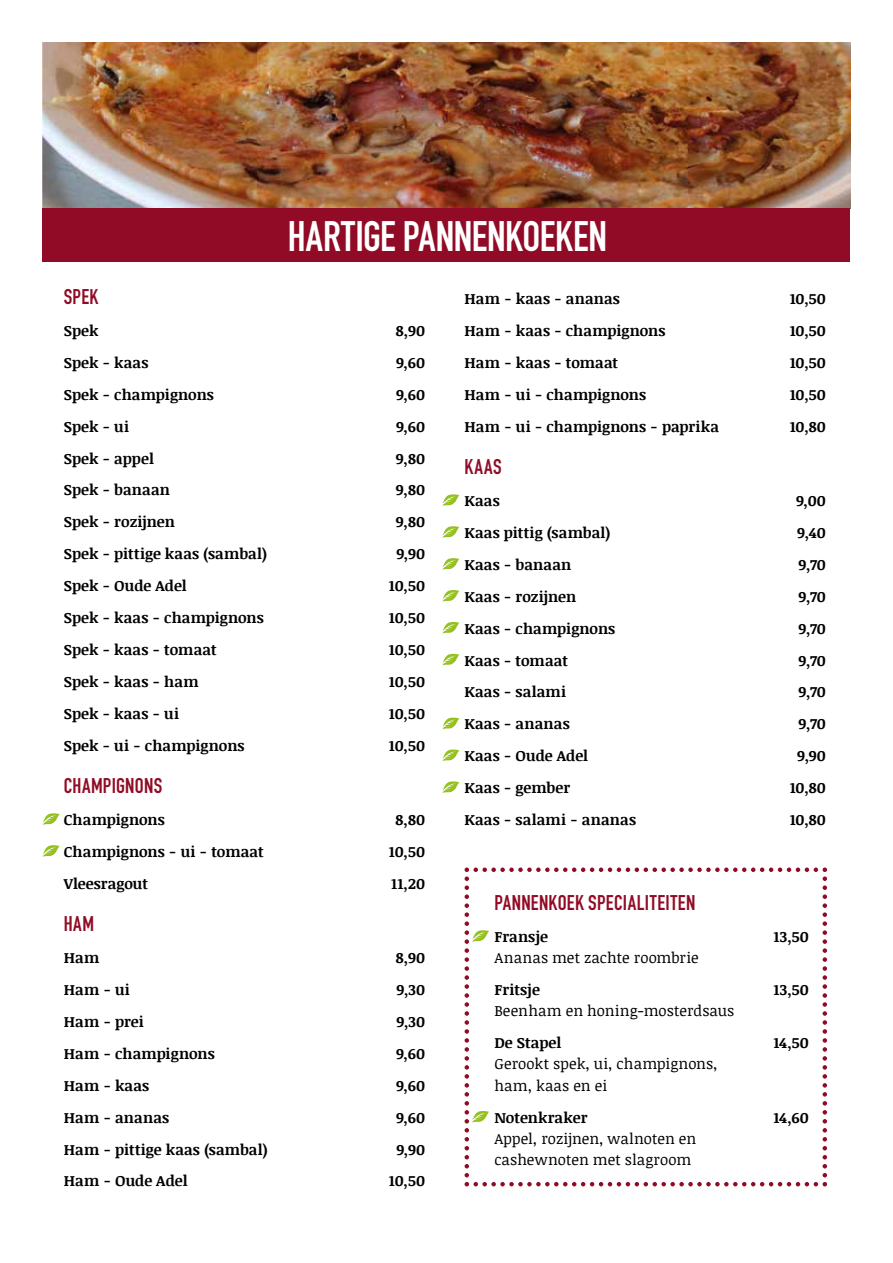
<style>
.page{position:relative;width:893px;height:1263px;background:#fff}
.page>*{position:absolute;margin:0;border:0;box-sizing:border-box;transform-origin:0 0}
.t1{font:700 42px "DIN Condensed";letter-spacing:-.005em;color:#fff}
.t2{font:700 21px "DIN Condensed";letter-spacing:.015em;color:#910b26}
.t3{font:700 15px "Noticia Text";letter-spacing:.005em;color:#000}
.t4{font:15px/21.3px "Noticia Text";letter-spacing:.005em;color:#000}
</style>
<div class="page">
<img style="left:43px;top:43px;width:807px;height:165px">
<div style="left:43px;top:208px;width:807px;height:53px;background:#910b26"></div>
<svg style="left:43px;top:813px;width:17px;height:12px"></svg>
<svg style="left:43px;top:845px;width:17px;height:12px"></svg>
<svg style="left:465px;top:867px;width:362px;height:319px"></svg>
<svg style="left:442px;top:494px;width:17px;height:12px"></svg>
<svg style="left:442px;top:622px;width:17px;height:12px"></svg>
<svg style="left:442px;top:749px;width:17px;height:12px"></svg>
<svg style="left:442px;top:590px;width:17px;height:12px"></svg>
<svg style="left:442px;top:717px;width:17px;height:12px"></svg>
<svg style="left:442px;top:526px;width:17px;height:12px"></svg>
<svg style="left:442px;top:653px;width:17px;height:12px"></svg>
<svg style="left:442px;top:781px;width:17px;height:12px"></svg>
<svg style="left:442px;top:558px;width:17px;height:12px"></svg>
<h1 class="t1" style="left:288px;top:208px;width:321px">HARTIGE PANNENKOEKEN</h1>
<h2 class="t2" style="left:64px;top:283px;width:36px">SPEK</h2>
<p class="t3" style="left:64px;top:320px;width:36px">Spek</p>
<p class="t3" style="left:396px;top:320px;width:31px">8,90</p>
<p class="t3" style="left:64px;top:352px;width:86px">Spek - kaas</p>
<p class="t3" style="left:396px;top:352px;width:31px">9,60</p>
<p class="t3" style="left:64px;top:384px;width:152px">Spek - champignons</p>
<p class="t3" style="left:396px;top:384px;width:31px">9,60</p>
<p class="t3" style="left:64px;top:415px;width:67px">Spek - ui</p>
<p class="t3" style="left:396px;top:415px;width:31px">9,60</p>
<p class="t3" style="left:64px;top:447px;width:92px">Spek - appel</p>
<p class="t3" style="left:396px;top:447px;width:31px">9,80</p>
<p class="t3" style="left:64px;top:479px;width:108px">Spek - banaan</p>
<p class="t3" style="left:396px;top:479px;width:31px">9,80</p>
<p class="t3" style="left:64px;top:511px;width:113px">Spek - rozijnen</p>
<p class="t3" style="left:396px;top:511px;width:31px">9,80</p>
<p class="t3" style="left:64px;top:543px;width:205px">Spek - pittige kaas (sambal)</p>
<p class="t3" style="left:396px;top:543px;width:30px">9,90</p>
<p class="t3" style="left:64px;top:575px;width:124px">Spek - Oude Adel</p>
<p class="t3" style="left:389px;top:575px;width:38px">10,50</p>
<p class="t3" style="left:64px;top:607px;width:202px">Spek - kaas - champignons</p>
<p class="t3" style="left:389px;top:607px;width:38px">10,50</p>
<p class="t3" style="left:64px;top:639px;width:154px">Spek - kaas - tomaat</p>
<p class="t3" style="left:389px;top:639px;width:38px">10,50</p>
<p class="t3" style="left:64px;top:671px;width:136px">Spek - kaas - ham</p>
<p class="t3" style="left:389px;top:671px;width:38px">10,50</p>
<p class="t3" style="left:64px;top:702px;width:117px">Spek - kaas - ui</p>
<p class="t3" style="left:389px;top:702px;width:38px">10,50</p>
<p class="t3" style="left:64px;top:734px;width:182px">Spek - ui - champignons</p>
<p class="t3" style="left:389px;top:734px;width:38px">10,50</p>
<h2 class="t2" style="left:64px;top:772px;width:100px">CHAMPIGNONS</h2>
<p class="t3" style="left:64px;top:809px;width:103px">Champignons</p>
<p class="t3" style="left:395px;top:809px;width:31px">8,80</p>
<p class="t3" style="left:64px;top:841px;width:201px">Champignons - ui - tomaat</p>
<p class="t3" style="left:389px;top:841px;width:38px">10,50</p>
<p class="t3" style="left:64px;top:873px;width:86px">Vleesragout</p>
<p class="t3" style="left:391px;top:873px;width:36px">11,20</p>
<h2 class="t2" style="left:64px;top:910px;width:32px">HAM</h2>
<p class="t3" style="left:64px;top:947px;width:37px">Ham</p>
<p class="t3" style="left:396px;top:947px;width:31px">8,90</p>
<p class="t3" style="left:64px;top:979px;width:68px">Ham - ui</p>
<p class="t3" style="left:396px;top:979px;width:30px">9,30</p>
<p class="t3" style="left:64px;top:1011px;width:82px">Ham - prei</p>
<p class="t3" style="left:396px;top:1011px;width:30px">9,30</p>
<p class="t3" style="left:64px;top:1043px;width:153px">Ham - champignons</p>
<p class="t3" style="left:396px;top:1043px;width:31px">9,60</p>
<p class="t3" style="left:64px;top:1075px;width:87px">Ham - kaas</p>
<p class="t3" style="left:396px;top:1075px;width:31px">9,60</p>
<p class="t3" style="left:64px;top:1106px;width:107px">Ham - ananas</p>
<p class="t3" style="left:396px;top:1106px;width:31px">9,60</p>
<p class="t3" style="left:64px;top:1138px;width:206px">Ham - pittige kaas (sambal)</p>
<p class="t3" style="left:396px;top:1138px;width:30px">9,90</p>
<p class="t3" style="left:64px;top:1170px;width:125px">Ham - Oude Adel</p>
<p class="t3" style="left:389px;top:1170px;width:38px">10,50</p>
<p class="t3" style="left:465px;top:288px;width:157px">Ham - kaas - ananas</p>
<p class="t3" style="left:790px;top:288px;width:38px">10,50</p>
<p class="t3" style="left:465px;top:320px;width:203px">Ham - kaas - champignons</p>
<p class="t3" style="left:790px;top:320px;width:38px">10,50</p>
<p class="t3" style="left:465px;top:352px;width:155px">Ham - kaas - tomaat</p>
<p class="t3" style="left:790px;top:352px;width:38px">10,50</p>
<p class="t3" style="left:465px;top:384px;width:183px">Ham - ui - champignons</p>
<p class="t3" style="left:790px;top:384px;width:38px">10,50</p>
<p class="t3" style="left:465px;top:415px;width:256px">Ham - ui - champignons - paprika</p>
<p class="t3" style="left:790px;top:415px;width:38px">10,80</p>
<h2 class="t2" style="left:465px;top:453px;width:39px">KAAS</h2>
<p class="t3" style="left:465px;top:490px;width:37px">Kaas</p>
<p class="t3" style="left:796px;top:490px;width:32px">9,00</p>
<p class="t3" style="left:465px;top:522px;width:148px">Kaas pittig (sambal)</p>
<p class="t3" style="left:797px;top:522px;width:30px">9,40</p>
<p class="t3" style="left:465px;top:554px;width:108px">Kaas - banaan</p>
<p class="t3" style="left:798px;top:554px;width:29px">9,70</p>
<p class="t3" style="left:465px;top:586px;width:113px">Kaas - rozijnen</p>
<p class="t3" style="left:798px;top:586px;width:29px">9,70</p>
<p class="t3" style="left:465px;top:617px;width:152px">Kaas - champignons</p>
<p class="t3" style="left:798px;top:617px;width:29px">9,70</p>
<p class="t3" style="left:465px;top:649px;width:105px">Kaas - tomaat</p>
<p class="t3" style="left:798px;top:649px;width:29px">9,70</p>
<p class="t3" style="left:465px;top:681px;width:103px">Kaas - salami</p>
<p class="t3" style="left:798px;top:681px;width:29px">9,70</p>
<p class="t3" style="left:465px;top:713px;width:107px">Kaas - ananas</p>
<p class="t3" style="left:798px;top:713px;width:29px">9,70</p>
<p class="t3" style="left:465px;top:745px;width:125px">Kaas - Oude Adel</p>
<p class="t3" style="left:797px;top:745px;width:30px">9,90</p>
<p class="t3" style="left:465px;top:777px;width:107px">Kaas - gember</p>
<p class="t3" style="left:790px;top:777px;width:38px">10,80</p>
<p class="t3" style="left:465px;top:809px;width:173px">Kaas - salami - ananas</p>
<p class="t3" style="left:790px;top:809px;width:38px">10,80</p>
<h2 class="t2" style="left:494px;top:888px;width:203px">PANNENKOEK SPECIALITEITEN</h2>
<p class="t3" style="left:494px;top:926px;width:55px">Fransje</p>
<p class="t3" style="left:773px;top:926px;width:37px">13,50</p>
<p class="t4" style="left:494px;top:947px;width:206px">Ananas met zachte roombrie</p>
<p class="t3" style="left:494px;top:979px;width:47px">Fritsje</p>
<p class="t3" style="left:773px;top:979px;width:37px">13,50</p>
<p class="t4" style="left:494px;top:1000px;width:242px">Beenham en honing-mosterdsaus</p>
<p class="t3" style="left:494px;top:1032px;width:69px">De Stapel</p>
<p class="t3" style="left:773px;top:1032px;width:37px">14,50</p>
<p class="t4" style="left:494px;top:1053px;width:225px">Gerookt spek, ui, champignons, ham, kaas en ei</p>
<p class="t3" style="left:494px;top:1106px;width:95px">Notenkraker</p>
<p class="t3" style="left:773px;top:1106px;width:37px">14,60</p>
<p class="t4" style="left:494px;top:1127px;width:203px">Appel, rozijnen, walnoten en cashewnoten met slagroom</p>
</div>
